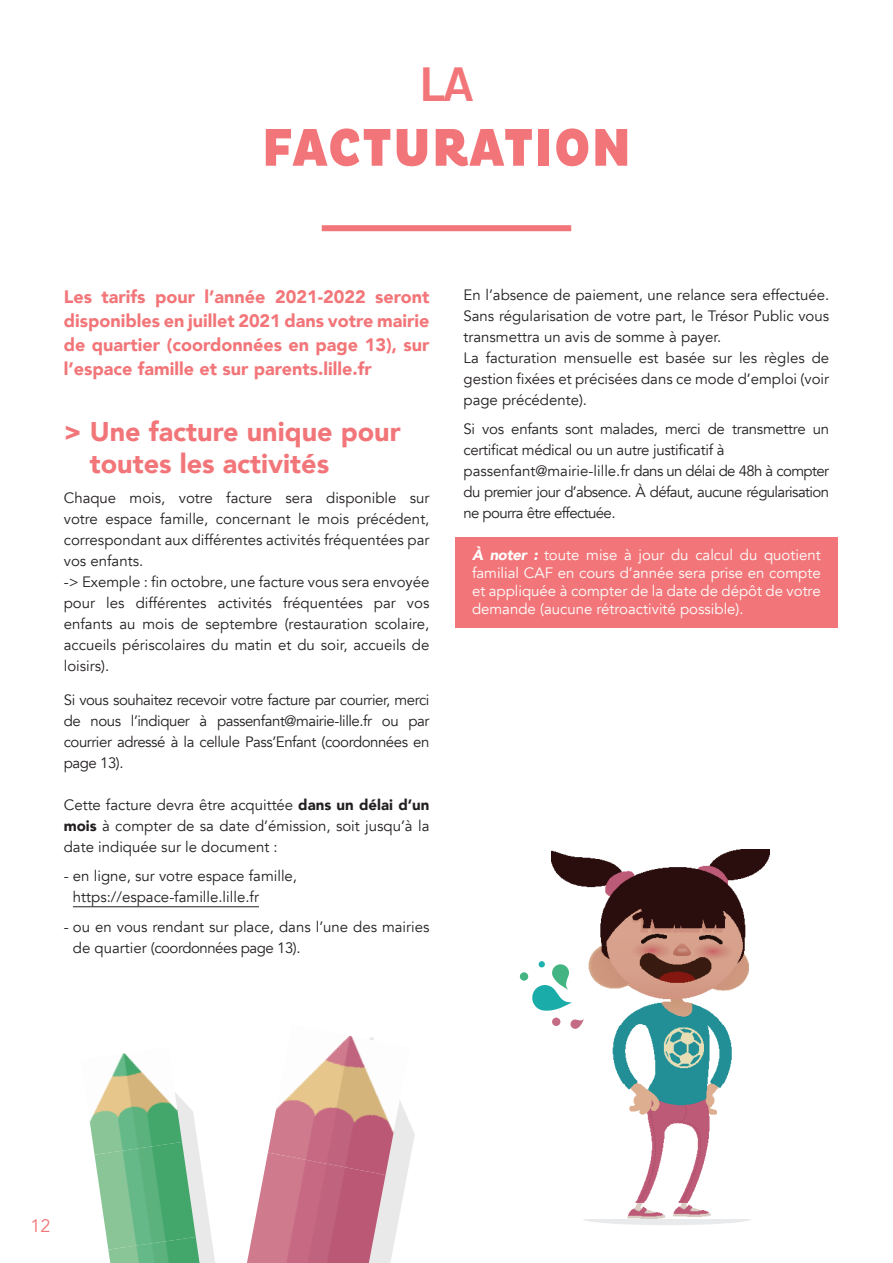
<style>
.page{position:relative;width:893px;height:1263px;background:#fff}
.page>*{position:absolute;margin:0;border:0;box-sizing:border-box;transform-origin:0 0}
.t1{font:900 54px "Pluto Cond";letter-spacing:.015em;color:#f27679}
.t2{font:500 49.5px "Pluto Cond";color:#f27679}
.t3{font:900 27px/32.4px "Avenir";color:#f27679}
.t4{font:900 18px/24px "Avenir";color:#f27679;text-align:justify}
.t5{font:18px "Avenir";color:#f27679}
.t6{font:15px/21px "Avenir";color:#231f20;text-align:justify}
.dans_un_encart_jaune{font:15px/18px "Avenir";color:#fff;text-align:justify}
.t7{font:15px/21px "Avenir";letter-spacing:-.02em;color:#231f20}
.s1{font-weight:900}
.s2{font-weight:900;font-style:italic}
</style>
<div class="page">
<hr style="left:73px;top:906px;width:186px;height:1px;background:#231f20">
<div style="left:455px;top:537px;width:383px;height:91px;background:#f27679"></div>
<div style="left:322px;top:225px;width:249px;height:6px;background:#f27679"></div>
<div style="left:250px;top:1037px;width:165px;height:226px;background:#231f20;opacity:.1"></div>
<img style="left:268px;top:1035px;width:142px;height:140px">
<img style="left:247px;top:1152px;width:139px;height:111px">
<div style="left:105px;top:1054px;width:115px;height:209px;background:#231f20;opacity:.1"></div>
<img style="left:89px;top:1053px;width:93px;height:102px">
<img style="left:95px;top:1142px;width:101px;height:107px">
<img style="left:108px;top:1237px;width:92px;height:26px">
<div style="left:583px;top:1213px;width:168px;height:12px;background:#e9eaeb;border-radius:50%"></div>
<img style="left:552px;top:849px;width:217px;height:370px">
<svg style="left:570px;top:1019px;width:14px;height:10px"></svg>
<svg style="left:532px;top:961px;width:40px;height:51px"></svg>
<div style="left:520px;top:972px;width:8px;height:9px;background:#43b582;border-radius:50%"></div>
<div style="left:552px;top:1017px;width:8px;height:9px;background:#c46b85;border-radius:50%"></div>
<p class="t2" style="left:419px;top:56px;width:57px">LA</p>
<p class="t1" style="left:262px;top:116px;width:371px">FACTURATION</p>
<p class="t4" style="left:64px;top:284px;width:367px">Les tarifs pour l’année 2021-2022 seront disponibles en juillet 2021 dans votre mairie de quartier (coordonnées en page 13), sur l’espace famille et sur parents.lille.fr</p>
<p class="t3" style="left:90px;top:415px;width:312px;text-indent:-26px">&gt; Une facture unique pour toutes les activités</p>
<p class="t6" style="left:64px;top:488px;width:367px">Chaque mois, votre facture sera disponible sur votre espace famille, concernant le mois précédent, correspondant aux différentes activités fréquentées par vos enfants.</p>
<p class="t6" style="left:64px;top:572px;width:367px">-&gt; Exemple : fin octobre, une facture vous sera envoyée pour les différentes activités fréquentées par vos enfants au mois de septembre (restauration scolaire, accueils périscolaires du matin et du soir, accueils de loisirs).</p>
<p class="t6" style="left:64px;top:689px;width:367px">Si vous souhaitez recevoir votre facture par courrier, merci de nous l’indiquer à passenfant@mairie-lille.fr ou par courrier adressé à la cellule Pass’Enfant (coordonnées en page 13).</p>
<p class="t6" style="left:64px;top:794px;width:367px">Cette facture devra être acquittée <span class="s1">dans un délai d’un mois</span> à compter de sa date d’émission, soit jusqu’à la date indiquée sur le document :</p>
<p class="t6" style="left:73px;top:866px;width:226px;text-indent:-9px">- en ligne, sur votre espace famille, https://espace-famille.lille.fr</p>
<p class="t6" style="left:73px;top:916px;width:358px;text-indent:-9px">- ou en vous rendant sur place, dans l’une des mairies de quartier (coordonnées page 13).</p>
<p class="t6" style="left:463px;top:284px;width:367px">En l’absence de paiement, une relance sera effectuée.<br>Sans régularisation de votre part, le Trésor Public vous transmettra un avis de somme à payer.</p>
<p class="t6" style="left:463px;top:347px;width:367px">La facturation mensuelle est basée sur les règles de gestion fixées et précisées dans ce mode d’emploi (voir page précédente).</p>
<p class="t7" style="left:463px;top:419px;width:367px">Si vos enfants sont malades, merci de transmettre un certificat médical ou un autre justificatif à</p>
<p class="t6" style="left:463px;top:461px;width:367px">passenfant@mairie-lille.fr dans un délai de 48h à compter du premier jour d’absence. À défaut, aucune régularisation ne pourra être effectuée.</p>
<p class="dans_un_encart_jaune" style="left:472px;top:546px;width:350px"><span class="s2">À noter :</span> toute mise à jour du calcul du quotient familial CAF en cours d’année sera prise en compte et appliquée à compter de la date de dépôt de votre demande (aucune rétroactivité possible).</p>
<p class="t5" style="left:30px;top:1215px;width:22px">12</p>
</div>
